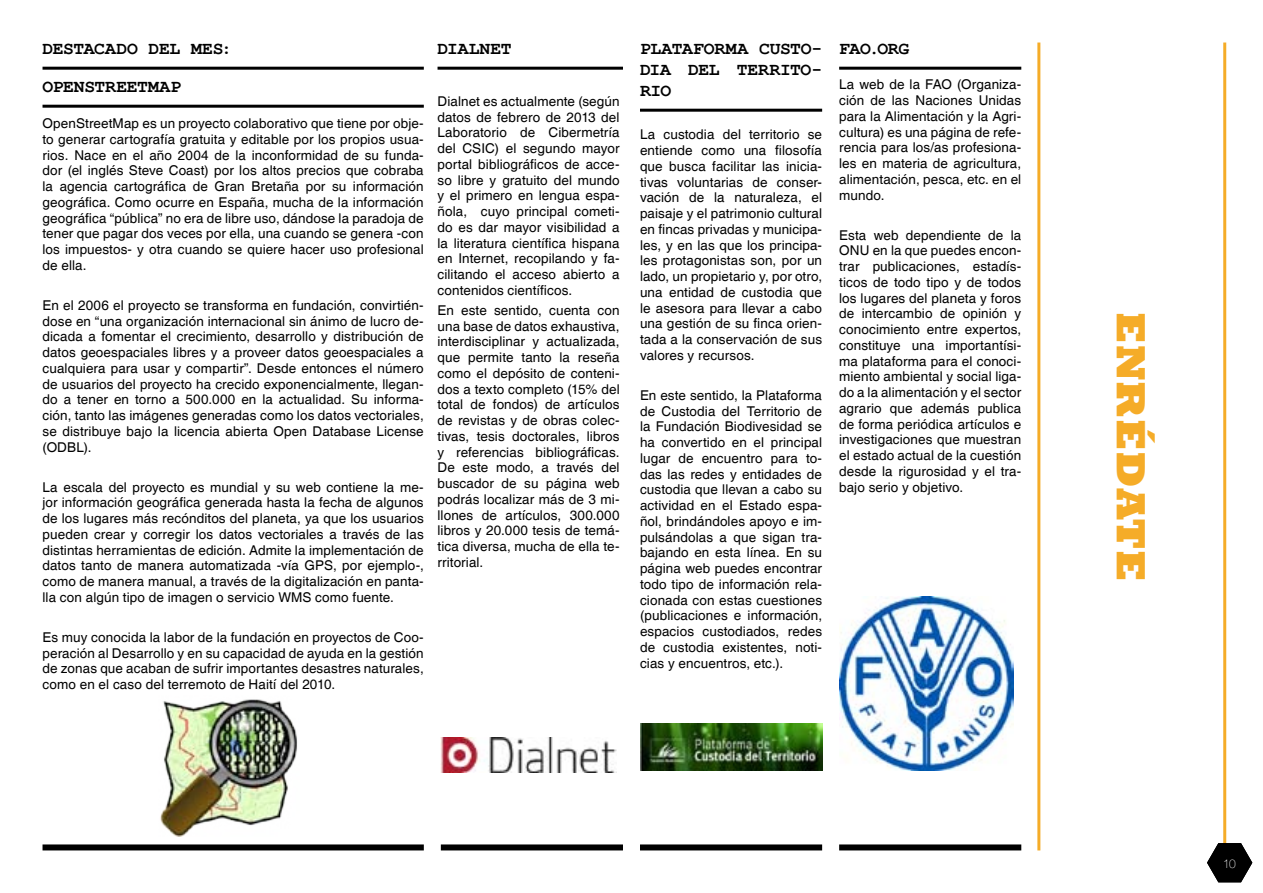
<style>
.page{position:relative;width:1263px;height:893px;background:#fff}
.page>*{position:absolute;margin:0;border:0;box-sizing:border-box;transform-origin:0 0}
.t1{font:800 42px "Rockwell";color:#f5ac28}
.t2{font:700 18px/38px "Courier New";letter-spacing:-.02em;color:#000}
.t3{font:13.5px/15.8px "Helvetica";letter-spacing:.01em;color:#000;text-align:justify}
.t4{font:100 12px "Helve Nue";color:#fff}
</style>
<div class="page">
<hr style="left:1223px;top:43px;width:3px;height:807px;background:#f5ac28">
<hr style="left:1037px;top:43px;width:3px;height:807px;background:#f5ac28">
<svg style="left:1207px;top:843px;width:45px;height:39px"></svg>
<hr style="left:437px;top:67px;width:186px;height:3px;background:#000">
<hr style="left:640px;top:109px;width:182px;height:3px;background:#000">
<hr style="left:839px;top:67px;width:182px;height:3px;background:#000">
<div style="left:441px;top:844px;width:182px;height:6px;background:#000"></div>
<div style="left:640px;top:844px;width:182px;height:6px;background:#000"></div>
<div style="left:839px;top:844px;width:182px;height:6px;background:#000"></div>
<hr style="left:43px;top:67px;width:381px;height:3px;background:#000">
<hr style="left:43px;top:105px;width:381px;height:3px;background:#000">
<div style="left:43px;top:844px;width:381px;height:6px;background:#000"></div>
<img style="left:839px;top:596px;width:174px;height:175px">
<img style="left:441px;top:738px;width:175px;height:34px">
<img style="left:160px;top:699px;width:137px;height:137px">
<img style="left:640px;top:724px;width:182px;height:47px">
<h2 class="t2" style="left:43px;top:29px;width:191px">DESTACADO DEL MES:<br>OPENSTREETMAP</h2>
<p class="t3" style="left:43px;top:116px;width:383px">OpenStreetMap es un proyecto colaborativo que tiene por obje&shy;to generar cartografía gratuita y editable por los propios usua&shy;rios. Nace en el año 2004 de la inconformidad de su funda&shy;dor (el inglés Steve Coast) por los altos precios que cobraba la agencia cartográfica de Gran Bretaña por su información geográfica. Como ocurre en España, mucha de la información geográfica “pública” no era de libre uso, dándose la paradoja de tener que pagar dos veces por ella, una cuando se genera -con los impuestos- y otra cuando se quiere hacer uso profesional de ella.</p>
<p class="t3" style="left:43px;top:298px;width:383px">En el 2006 el proyecto se transforma en fundación, convirtién&shy;dose en “una organización internacional sin ánimo de lucro de&shy;dicada a fomentar el crecimiento, desarrollo y distribución de datos geoespaciales libres y a proveer datos geoespaciales a cualquiera para usar y compartir”. Desde entonces el número de usuarios del proyecto ha crecido exponencialmente, llegan&shy;do a tener en torno a 500.000 en la actualidad. Su informa&shy;ción, tanto las imágenes generadas como los datos vectoriales, se distribuye bajo la licencia abierta Open Database License (ODBL).</p>
<p class="t3" style="left:43px;top:480px;width:383px">La escala del proyecto es mundial y su web contiene la me&shy;jor información geográfica generada hasta la fecha de algunos de los lugares más recónditos del planeta, ya que los usuarios pueden crear y corregir los datos vectoriales a través de las distintas herramientas de edición. Admite la implementación de datos tanto de manera automatizada -vía GPS, por ejemplo-, como de manera manual, a través de la digitalización en panta&shy;lla con algún tipo de imagen o servicio WMS como fuente.</p>
<p class="t3" style="left:43px;top:630px;width:383px">Es muy conocida la labor de la fundación en proyectos de Coo&shy;peración al Desarrollo y en su capacidad de ayuda en la gestión de zonas que acaban de sufrir importantes desastres naturales, como en el caso del terremoto de Haití del 2010.</p>
<h2 class="t2" style="left:437px;top:29px;width:76px">DIALNET</h2>
<h2 class="t2" style="left:640px;top:29px;width:12px">PLATAFORMA</h2>
<h2 class="t2" style="left:759px;top:29px;width:12px">CUSTO</h2>
<h2 class="t2" style="left:811px;top:29px;width:12px">-</h2>
<h2 class="t2" style="left:640px;top:50px;width:12px">DIA</h2>
<h2 class="t2" style="left:688px;top:50px;width:12px">DEL</h2>
<h2 class="t2" style="left:737px;top:50px;width:12px">TERRITO</h2>
<h2 class="t2" style="left:811px;top:50px;width:12px">-</h2>
<h2 class="t2" style="left:640px;top:71px;width:12px">RIO</h2>
<p class="t3" style="left:437px;top:94px;width:184px">Dialnet es actualmente (según datos de febrero de 2013 del Laboratorio de Cibermetría del CSIC) el segundo mayor portal bibliográficos de acce&shy;so libre y gratuito del mundo y el primero en lengua espa&shy;ñola, cuyo principal cometi&shy;do es dar mayor visibilidad a la literatura científica hispana en Internet, recopilando y fa&shy;cilitando el acceso abierto a contenidos científicos.</p>
<p class="t3" style="left:437px;top:303px;width:184px">En este sentido, cuenta con una base de datos exhaustiva, interdisciplinar y actualizada, que permite tanto la reseña como el depósito de conteni&shy;dos a texto completo (15% del total de fondos) de artículos de revistas y de obras colec&shy;tivas, tesis doctorales, libros y referencias bibliográficas.<br>De este modo, a través del buscador de su página web podrás localizar más de 3 mi&shy;llones de artículos, 300.000 libros y 20.000 tesis de temá&shy;tica diversa, mucha de ella te&shy;rritorial.</p>
<p class="t3" style="left:640px;top:127px;width:184px">La custodia del territorio se entiende como una filosofía que busca facilitar las inicia&shy;tivas voluntarias de conser&shy;vación de la naturaleza, el paisaje y el patrimonio cultural en fincas privadas y municipa&shy;les, y en las que los principa&shy;les protagonistas son, por un lado, un propietario y, por otro, una entidad de custodia que le asesora para llevar a cabo una gestión de su finca orien&shy;tada a la conservación de sus valores y recursos.</p>
<p class="t3" style="left:640px;top:388px;width:184px">En este sentido, la Plataforma de Custodia del Territorio de la Fundación Biodivesidad se ha convertido en el principal lugar de encuentro para to&shy;das las redes y entidades de custodia que llevan a cabo su actividad en el Estado espa&shy;ñol, brindándoles apoyo e im&shy;pulsándolas a que sigan tra&shy;bajando en esta línea. En su página web puedes encontrar todo tipo de información rela&shy;cionada con estas cuestiones (publicaciones e información, espacios custodiados, redes de custodia existentes, noti&shy;cias y encuentros, etc.).</p>
<h2 class="t2" style="left:839px;top:29px;width:50px">FAO.ORG</h2>
<p class="t3" style="left:839px;top:77px;width:184px">La web de la FAO (Organiza&shy;ción de las Naciones Unidas para la Alimentación y la Agri&shy;cultura) es una página de refe&shy;rencia para los/as profesiona&shy;les en materia de agricultura, alimentación, pesca, etc. en el mundo.</p>
<p class="t3" style="left:839px;top:227px;width:184px">Esta web dependiente de la ONU en la que puedes encon&shy;trar publicaciones, estadís&shy;ticos de todo tipo y de todos los lugares del planeta y foros de intercambio de opinión y conocimiento entre expertos, constituye una importantísi&shy;ma plataforma para el conoci&shy;miento ambiental y social liga&shy;do a la alimentación y el sector agrario que además publica de forma periódica artículos e investigaciones que muestran el estado actual de la cuestión desde la rigurosidad y el tra&shy;bajo serio y objetivo.</p>
<h1 class="t1" style="left:1155px;top:312px;width:267px;rotate:90deg">enrédate</h1>
<p class="t4" style="left:1223px;top:856px;width:15px">0310</p>
</div>
